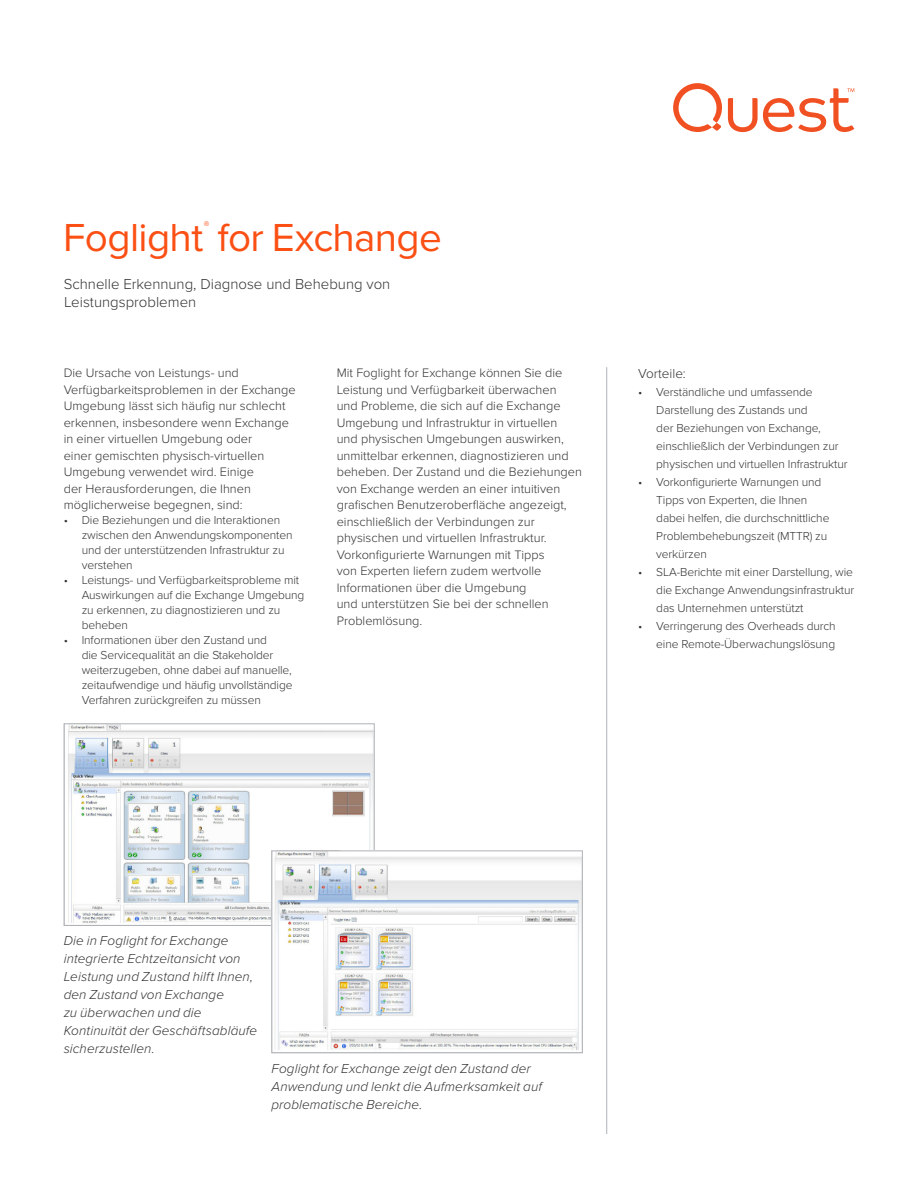
<style>
.page{position:relative;width:918px;height:1188px;background:#fff}
.page>*{position:absolute;margin:0;border:0;box-sizing:border-box;transform-origin:0 0}
.Main_Headline__front{font:40.5px "Proxima Nova";letter-spacing:-.015em;color:#fb4f14}
.Main_Subhead__front{font:300 15px/18px "Proxima Nova";color:#333}
.image_caption{font:italic 300 13.5px/18px "Proxima Nova";letter-spacing:.005em;color:#333}
.Bullets_Header__fron{font:300 13.5px "Proxima Nova";color:#333}
.Body_copy{font:300 12.75px/16.5px "Proxima Nova";color:#333}
.t1{font:300 12px/18px "Proxima Nova";letter-spacing:-.01em;color:#333}
.Main_Headline__front-2{font:11.4px "Proxima Nova";color:#fb4f14}
</style>
<div class="page">
<svg style="left:673px;top:83px;width:49px;height:49px"></svg>
<svg style="left:728px;top:88px;width:126px;height:44px"></svg>
<hr style="left:606px;top:367px;width:1px;height:767px;background:#aeb3b8">
<img style="left:68px;top:725px;width:305px;height:199px">
<div style="left:64px;top:723px;width:311px;height:203px;border:1px solid #aeb3b8"></div>
<img style="left:274px;top:852px;width:307px;height:198px">
<div style="left:272px;top:850px;width:311px;height:203px;border:1px solid #aeb3b8"></div>
<p class="Main_Headline__front-2" style="left:204px;top:217px;width:7px">®</p>
<p class="Main_Headline__front" style="left:63px;top:207px;width:380px">Foglight for Exchange</p>
<p class="Main_Subhead__front" style="left:64px;top:275px;width:328px">Schnelle Erkennung, Diagnose und Behebung von<br>Leistungsproblemen</p>
<p class="Body_copy" style="left:64px;top:364px;width:233px">Die Ursache von Leistungs- und Verfügbarkeitsproblemen in der Exchange Umgebung lässt sich häufig nur schlecht erkennen, insbesondere wenn Exchange in einer virtuellen Umgebung oder<br>einer gemischten physisch-virtuellen Umgebung verwendet wird. Einige<br>der Herausforderungen, die Ihnen möglicherweise begegnen, sind:</p>
<p class="t1" style="left:82px;top:512px;width:212px;line-height:15px;text-indent:-18px">• Die Beziehungen und die Interaktionen zwischen den Anwendungskomponenten und der unterstützenden Infrastruktur zu verstehen</p>
<p class="t1" style="left:82px;top:572px;width:224px;line-height:15px;text-indent:-18px">• Leistungs- und Verfügbarkeitsprobleme mit Auswirkungen auf die Exchange Umgebung zu erkennen, zu diagnostizieren und zu beheben</p>
<p class="t1" style="left:82px;top:632px;width:212px;line-height:15px;text-indent:-18px">• Informationen über den Zustand und<br>die Servicequalität an die Stakeholder weiterzugeben, ohne dabei auf manuelle, zeitaufwendige und häufig unvollständige Verfahren zurückgreifen zu müssen</p>
<p class="Body_copy" style="left:337px;top:364px;width:247px">Mit Foglight for Exchange können Sie die Leistung und Verfügbarkeit überwachen<br>und Probleme, die sich auf die Exchange Umgebung und Infrastruktur in virtuellen<br>und physischen Umgebungen auswirken, unmittelbar erkennen, diagnostizieren und beheben. Der Zustand und die Beziehungen von Exchange werden an einer intuitiven grafischen Benutzeroberfläche angezeigt, einschließlich der Verbindungen zur physischen und virtuellen Infrastruktur.<br>Vorkonfigurierte Warnungen mit Tipps<br>von Experten liefern zudem wertvolle Informationen über die Umgebung<br>und unterstützen Sie bei der schnellen Problemlösung.</p>
<p class="Bullets_Header__fron" style="left:638px;top:363px;width:49px">Vorteile:</p>
<p class="t1" style="left:656px;top:382px;width:193px;text-indent:-18px">• Verständliche und umfassende Darstellung des Zustands und<br>der Beziehungen von Exchange, einschließlich der Verbindungen zur physischen und virtuellen Infrastruktur</p>
<p class="t1" style="left:656px;top:472px;width:175px;text-indent:-18px">• Vorkonfigurierte Warnungen und<br>Tipps von Experten, die Ihnen dabei helfen, die durchschnittliche<br>Problembehebungszeit (MTTR) zu verkürzen</p>
<p class="t1" style="left:656px;top:562px;width:200px;text-align:justify;text-indent:-18px">• SLA-Berichte mit einer Darstellung, wie die Exchange Anwendungsinfrastruktur das Unternehmen unterstützt</p>
<p class="t1" style="left:638px;top:616px;width:199px;text-align:right">• Verringerung des Overheads durch eine Remote-Überwachungslösung</p>
<p class="image_caption" style="left:64px;top:931px;width:195px">Die in Foglight for Exchange integrierte Echtzeitansicht von<br>Leistung und Zustand hilft Ihnen, den Zustand von Exchange<br>zu überwachen und die<br>Kontinuität der Geschäftsabläufe sicherzustellen.</p>
<p class="image_caption" style="left:272px;top:1059px;width:272px">Foglight for Exchange zeigt den Zustand der<br>Anwendung und lenkt die Aufmerksamkeit auf problematische Bereiche.</p>
</div>
